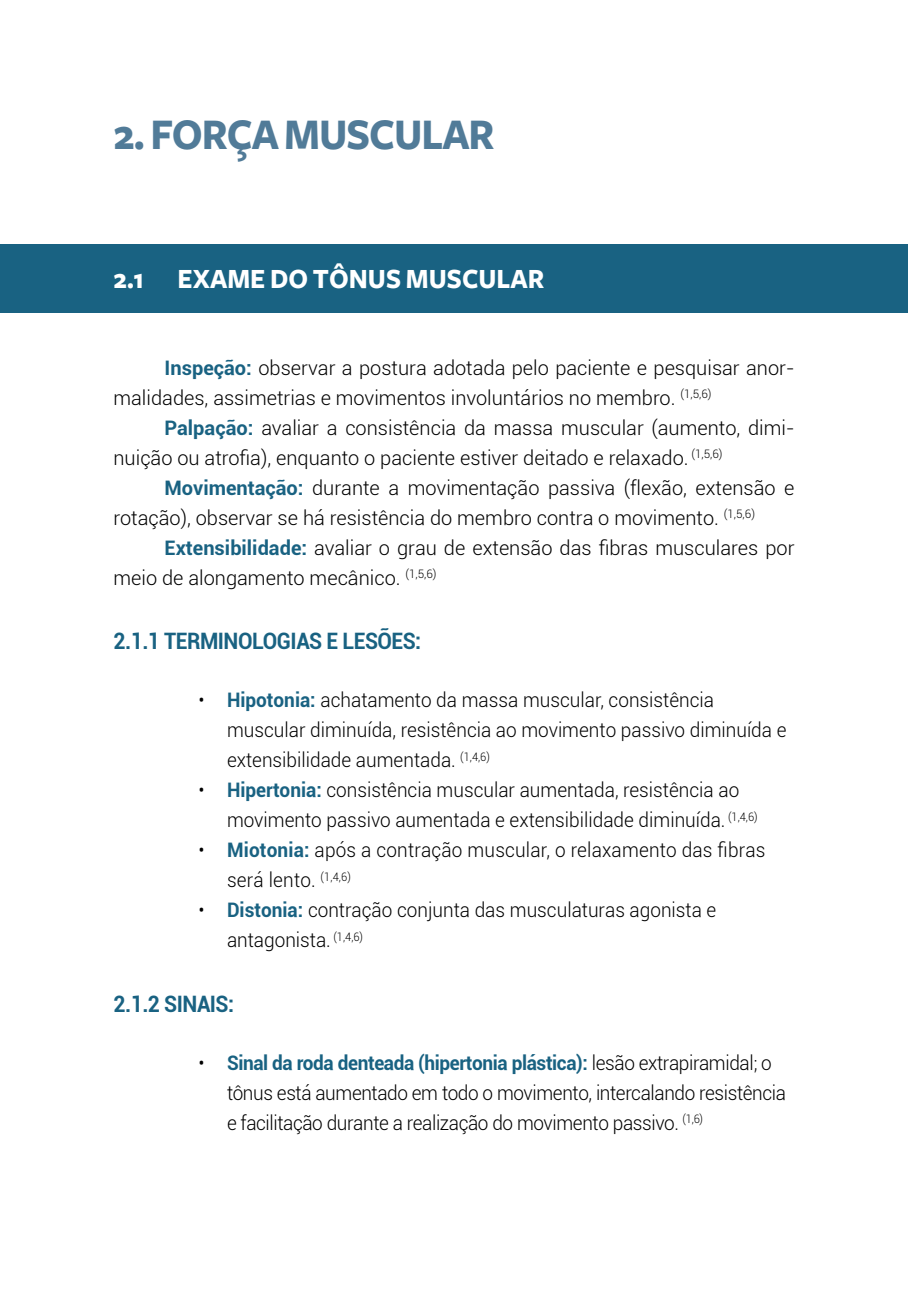
<style>
.page{position:relative;width:908px;height:1304px;background:#fff}
.page>*{position:absolute;margin:0;border:0;box-sizing:border-box;transform-origin:0 0}
.t1{font:700 45.4px "Freight Sans";letter-spacing:-.025em;color:#517b98;scale:.93 1}
.t2{font:700 28.8px "Freight Sans";color:#fff;scale:.93 1}
.t3{font:700 22.6px "Roboto";letter-spacing:-.025em;color:#196282;scale:.93 1}
.t4{font:300 20px/30px "Roboto";color:#000}
.t5{font:300 20px/30px "Roboto";color:#000;scale:.95 1}
.t6{font:300 20px/30px "Roboto";letter-spacing:-.02em;color:#000;scale:.95 1}
.s1{font-weight:700;color:#196282}
</style>
<div class="page">
<div style="left:0;top:245px;width:907px;height:68px;background:#196282"></div>
<h1 class="t1" style="left:113px;top:109px;width:411px">2. FORÇA MUSCULAR</h1>
<h2 class="t2" style="left:113px;top:263px;width:465px">2.1 EXAME DO TÔNUS MUSCULAR</h2>
<p class="t4" style="left:113px;top:352px;width:682px;text-indent:51px"><span class="s1">Inspeção:</span> observar a postura adotada pelo paciente e pesquisar anor&shy;malidades, assimetrias e movimentos involuntários no membro. <sup>(1,5,6)</sup></p>
<p class="t4" style="left:113px;top:412px;width:682px;text-indent:51px"><span class="s1">Palpação:</span> avaliar a consistência da massa muscular (aumento, dimi&shy;nuição ou atrofia), enquanto o paciente estiver deitado e relaxado. <sup>(1,5,6)</sup></p>
<p class="t4" style="left:113px;top:472px;width:682px;text-indent:51px"><span class="s1">Movimentação:</span> durante a movimentação passiva (flexão, extensão e rotação), observar se há resistência do membro contra o movimento. <sup>(1,5,6)</sup></p>
<p class="t4" style="left:113px;top:532px;width:682px;text-indent:51px"><span class="s1">Extensibilidade:</span> avaliar o grau de extensão das fibras musculares por meio de alongamento mecânico. <sup>(1,5,6)</sup></p>
<p class="t3" style="left:113px;top:625px;width:332px">2.1.1 TERMINOLOGIAS E LESÕES:</p>
<p class="t5" style="left:227px;top:685px;width:590px;text-indent:-28px">• <span class="s1">Hipotonia:</span> achatamento da massa muscular, consistência muscular diminuída, resistência ao movimento passivo diminuída e extensibilidade aumentada. <sup>(1,4,6)</sup></p>
<p class="t5" style="left:227px;top:775px;width:560px;text-indent:-28px">• <span class="s1">Hipertonia:</span> consistência muscular aumentada, resistência ao movimento passivo aumentada e extensibilidade diminuída. <sup>(1,4,6)</sup></p>
<p class="t5" style="left:227px;top:835px;width:568px;text-indent:-28px">• <span class="s1">Miotonia:</span> após a contração muscular, o relaxamento das fibras será lento. <sup>(1,4,6)</sup></p>
<p class="t5" style="left:227px;top:895px;width:516px;text-indent:-28px">• <span class="s1">Distonia:</span> contração conjunta das musculaturas agonista e antagonista. <sup>(1,4,6)</sup></p>
<p class="t3" style="left:113px;top:988px;width:131px">2.1.2 SINAIS:</p>
<p class="t6" style="left:227px;top:1047px;width:589px;text-indent:-28px">• <span class="s1">Sinal da roda denteada (hipertonia plástica):</span> lesão extrapiramidal; o tônus está aumentado em todo o movimento, intercalando resistência e facilitação durante a realização do movimento passivo. <sup>(1,6)</sup></p>
</div>
